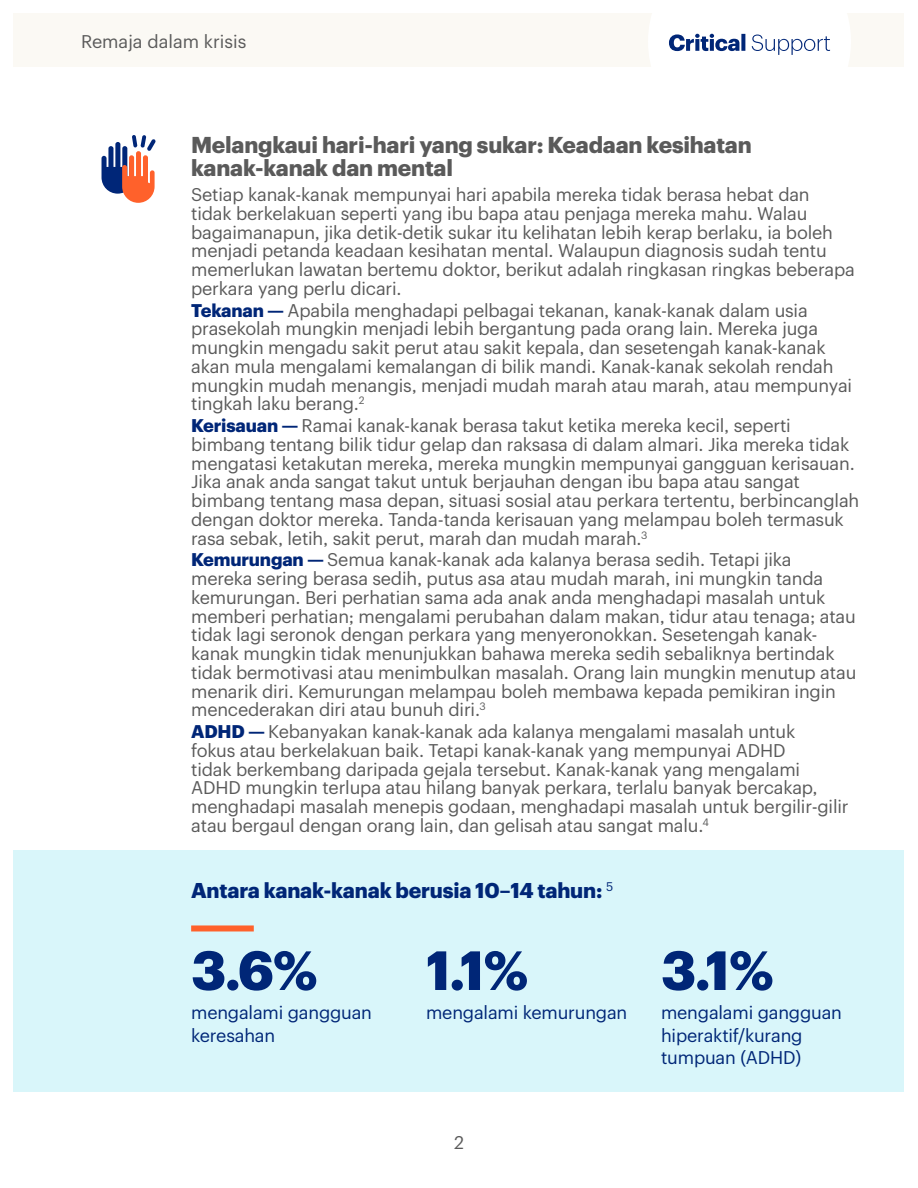
<style>
.page{position:relative;width:918px;height:1188px;background:#fff}
.page>*{position:absolute;margin:0;border:0;box-sizing:border-box;transform-origin:0 0}
.Body{font:700 54px "Graphik UHG";color:#002677}
.Section_Subhead{font:700 22.5px/22.5px "Graphik UHG";letter-spacing:-.01em;color:#5a5a5a}
.Body-2{font:700 21px "Graphik UHG";letter-spacing:-.01em;color:#002677}
.Body-3{font:18px/18.8px "Graphik UHG";letter-spacing:-.01em;color:#5a5a5a}
.Body-4{font:18px/22.5px "Graphik UHG";letter-spacing:-.01em;color:#002677}
.s1{font-weight:700;color:#002677}
</style>
<div class="page">
<div style="left:14px;top:14px;width:890px;height:54px;background:#fbf9f4"></div>
<svg style="left:648px;top:13px;width:203px;height:55px"></svg>
<div style="left:14px;top:850px;width:890px;height:242px;background:#d9f6fa"></div>
<div style="left:191px;top:925px;width:63px;height:6px;background:#ff612b"></div>
<svg style="left:102px;top:135px;width:54px;height:68px"></svg>
<p class="Body-3" style="left:81px;top:31px;width:167px">Remaja dalam krisis</p>
<p class="Section_Subhead" style="left:191px;top:132px;width:562px">Melangkaui hari-hari yang sukar: Keadaan kesihatan kanak-kanak dan mental</p>
<p class="Body-3" style="left:191px;top:184px;width:665px">Setiap kanak-kanak mempunyai hari apabila mereka tidak berasa hebat dan<br>tidak berkelakuan seperti yang ibu bapa atau penjaga mereka mahu. Walau bagaimanapun, jika detik-detik sukar itu kelihatan lebih kerap berlaku, ia boleh menjadi petanda keadaan kesihatan mental. Walaupun diagnosis sudah tentu memerlukan lawatan bertemu doktor, berikut adalah ringkasan ringkas beberapa perkara yang perlu dicari.</p>
<p class="Body-3" style="left:191px;top:299px;width:662px"><span class="s1">Tekanan —</span> Apabila menghadapi pelbagai tekanan, kanak-kanak dalam usia prasekolah mungkin menjadi lebih bergantung pada orang lain. Mereka juga mungkin mengadu sakit perut atau sakit kepala, dan sesetengah kanak-kanak akan mula mengalami kemalangan di bilik mandi. Kanak-kanak sekolah rendah mungkin mudah menangis, menjadi mudah marah atau marah, atau mempunyai tingkah laku berang.<sup>2</sup></p>
<p class="Body-3" style="left:191px;top:415px;width:670px"><span class="s1">Kerisauan —</span> Ramai kanak-kanak berasa takut ketika mereka kecil, seperti bimbang tentang bilik tidur gelap dan raksasa di dalam almari. Jika mereka tidak mengatasi ketakutan mereka, mereka mungkin mempunyai gangguan kerisauan.<br>Jika anak anda sangat takut untuk berjauhan dengan ibu bapa atau sangat bimbang tentang masa depan, situasi sosial atau perkara tertentu, berbincanglah dengan doktor mereka. Tanda-tanda kerisauan yang melampau boleh termasuk rasa sebak, letih, sakit perut, marah dan mudah marah.<sup>3</sup></p>
<p class="Body-3" style="left:191px;top:549px;width:667px"><span class="s1">Kemurungan —</span> Semua kanak-kanak ada kalanya berasa sedih. Tetapi jika mereka sering berasa sedih, putus asa atau mudah marah, ini mungkin tanda kemurungan. Beri perhatian sama ada anak anda menghadapi masalah untuk memberi perhatian; mengalami perubahan dalam makan, tidur atau tenaga; atau tidak lagi seronok dengan perkara yang menyeronokkan. Sesetengah kanak&shy;kanak mungkin tidak menunjukkan bahawa mereka sedih sebaliknya bertindak tidak bermotivasi atau menimbulkan masalah. Orang lain mungkin menutup atau menarik diri. Kemurungan melampau boleh membawa kepada pemikiran ingin mencederakan diri atau bunuh diri.<sup>3</sup></p>
<p class="Body-3" style="left:191px;top:721px;width:659px"><span class="s1">ADHD —</span> Kebanyakan kanak-kanak ada kalanya mengalami masalah untuk<br>fokus atau berkelakuan baik. Tetapi kanak-kanak yang mempunyai ADHD<br>tidak berkembang daripada gejala tersebut. Kanak-kanak yang mengalami ADHD mungkin terlupa atau hilang banyak perkara, terlalu banyak bercakap, menghadapi masalah menepis godaan, menghadapi masalah untuk bergilir-gilir atau bergaul dengan orang lain, dan gelisah atau sangat malu.<sup>4</sup></p>
<p class="Body-2" style="left:191px;top:874px;width:424px">Antara kanak-kanak berusia 10–14 tahun: <sup>5</sup></p>
<p class="Body" style="left:191px;top:929px;width:128px">3.6%</p>
<p class="Body-4" style="left:191px;top:1000px;width:182px">mengalami gangguan keresahan</p>
<p class="Body" style="left:426px;top:929px;width:104px">1.1%</p>
<p class="Body-4" style="left:426px;top:1000px;width:203px">mengalami kemurungan</p>
<p class="Body-3" style="left:454px;top:1131px;width:11px">2</p>
<p class="Body" style="left:661px;top:929px;width:114px">3.1%</p>
<p class="Body-4" style="left:661px;top:1000px;width:182px">mengalami gangguan hiperaktif/kurang tumpuan (ADHD)</p>
</div>
